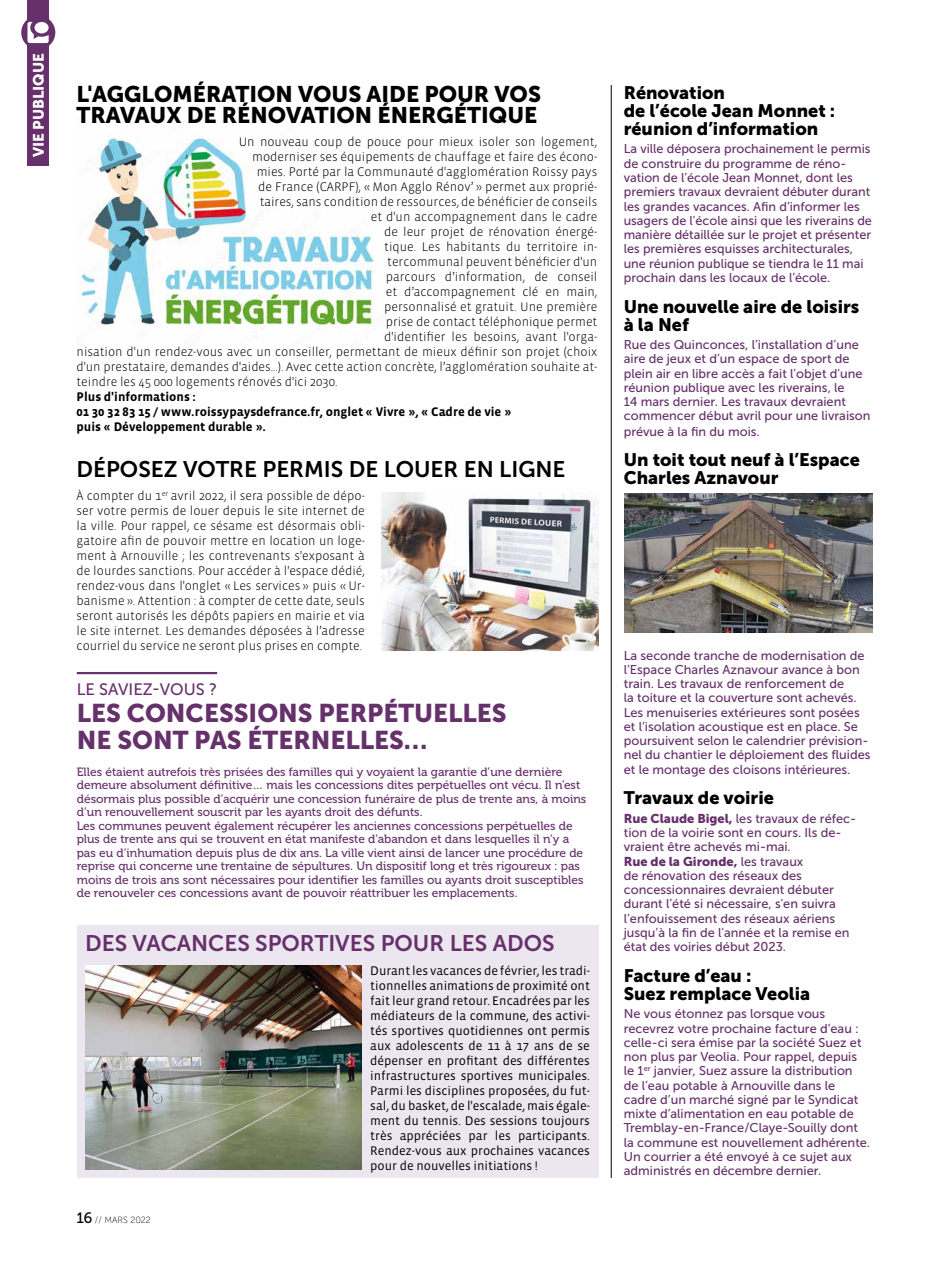
<style>
.page{position:relative;width:936px;height:1263px;background:#fff}
.page>*{position:absolute;margin:0;border:0;box-sizing:border-box;transform-origin:0 0}
.t1{font:25.5px/27px "Museo Sans 900";color:#66306b}
.t2{font:22.5px/21px "Museo Sans 900";color:#000}
.t3{font:22.5px "Museo Sans 700";color:#000}
.t4{font:22.5px "Museo Sans 700";color:#66306b}
.t5{font:18px/18px "Museo Sans 900";color:#000}
.t6{font:16.5px "Museo Sans 500";color:#66306b}
.t7{font:15px "Museo Sans 900";color:#fff}
.t8{font:12.75px/14.2px "Museo Sans 500";color:#66306b}
.t9{font:300 12.75px/15px "Vista Sans";color:#000;text-align:justify}
.t10{font:12.75px/15px "Vista Sans";color:#000;text-align:justify}
.t11{font:700 12.75px/15px "Vista Sans";color:#000}
.t12{font:12.75px "Museo Sans 900";color:#66306b}
.t13{font:12px/13.5px "Museo 500";color:#66306b}
.t14{font:9px "Museo Sans 100";color:#000}
.s1{font-family:"Museo 500";font-size:15px}
.s2{font-family:"Museo Sans 900"}
.s3{font-family:"Museo Sans 500"}
</style>
<div class="page">
<div style="left:27px;top:0;width:22px;height:166px;background:#66306b"></div>
<div style="left:21px;top:15px;width:34px;height:35px;background:#66306b;border-radius:50%"></div>
<svg style="left:27px;top:22px;width:22px;height:21px"></svg>
<img style="left:79px;top:138px;width:295px;height:188px">
<hr style="left:77px;top:672px;width:140px;height:2px;background:#66306b">
<hr style="left:611px;top:85px;width:1px;height:1093px;background:#000">
<div style="left:77px;top:926px;width:521px;height:252px;background:#ece6f0"></div>
<img style="left:382px;top:492px;width:216px;height:158px">
<img style="left:85px;top:965px;width:277px;height:204px">
<img style="left:624px;top:493px;width:248px;height:139px">
<p class="t7" style="left:30px;top:157px;width:106px;rotate:-90deg">VIE PUBLIQUE</p>
<h2 class="t2" style="left:77px;top:83px;width:466px">L'AGGLOMÉRATION VOUS AIDE POUR VOS<br>TRAVAUX DE RÉNOVATION ÉNERGÉTIQUE</h2>
<p class="t9" style="left:239px;top:135px;width:360px">Un nouveau coup de pouce pour mieux isoler son logement,</p>
<p class="t9" style="left:252px;top:150px;width:347px">moderniser ses équipements de chauffage et faire des écono-</p>
<p class="t9" style="left:257px;top:165px;width:342px">mies. Porté par la Communauté d'agglomération Roissy pays</p>
<p class="t9" style="left:258px;top:180px;width:340px">de France (CARPF), « Mon Agglo Rénov’ » permet aux proprié-</p>
<p class="t9" style="left:260px;top:195px;width:339px">taires, sans condition de ressources, de bénéficier de conseils</p>
<p class="t9" style="left:371px;top:210px;width:228px">et d'un accompagnement dans le cadre</p>
<p class="t9" style="left:384px;top:225px;width:215px">de leur projet de rénovation énergé-</p>
<p class="t9" style="left:384px;top:240px;width:215px">tique. Les habitants du territoire in-</p>
<p class="t9" style="left:387px;top:255px;width:212px">tercommunal peuvent bénéficier d'un</p>
<p class="t9" style="left:386px;top:270px;width:213px">parcours d’information, de conseil</p>
<p class="t9" style="left:386px;top:285px;width:213px">et d’accompagnement clé en main,</p>
<p class="t9" style="left:384px;top:300px;width:215px">personnalisé et gratuit. Une première</p>
<p class="t9" style="left:386px;top:315px;width:213px">prise de contact téléphonique permet</p>
<p class="t9" style="left:384px;top:330px;width:215px">d'identifier les besoins, avant l'orga-</p>
<p class="t9" style="left:77px;top:345px;width:522px">nisation d'un rendez-vous avec un conseiller, permettant de mieux définir son projet (choix</p>
<p class="t9" style="left:77px;top:360px;width:522px">d'un prestataire, demandes d'aides…). Avec cette action concrète, l’agglomération souhaite at-</p>
<p class="t9" style="left:77px;top:375px;width:263px">teindre les 45 000 logements rénovés d'ici 2030.</p>
<p class="t11" style="left:77px;top:390px;width:436px">Plus d'informations :<br>01 30 32 83 15 / www.roissypaysdefrance.fr, onglet « Vivre », « Cadre de vie » puis « Développement durable ».</p>
<h2 class="t3" style="left:77px;top:456px;width:490px">DÉPOSEZ VOTRE PERMIS DE LOUER EN LIGNE</h2>
<p class="t9" style="left:77px;top:489px;width:290px">À compter du 1<sup>er</sup> avril 2022, il sera possible de dépo&shy;ser votre permis de louer depuis le site internet de la ville. Pour rappel, ce sésame est désormais obli&shy;gatoire afin de pouvoir mettre en location un loge&shy;ment à Arnouville ; les contrevenants s'exposant à de lourdes sanctions. Pour accéder à l'espace dédié, rendez-vous dans l'onglet « Les services » puis « Ur&shy;banisme ». Attention : à compter de cette date, seuls seront autorisés les dépôts papiers en mairie et via le site internet. Les demandes déposées à l’adresse courriel du service ne seront plus prises en compte.</p>
<p class="t6" style="left:77px;top:681px;width:142px">LE SAVIEZ-VOUS ?</p>
<h1 class="t1" style="left:77px;top:700px;width:431px">LES CONCESSIONS PERPÉTUELLES<br>NE SONT PAS ÉTERNELLES…</h1>
<p class="t13" style="left:77px;top:765px;width:511px">Elles étaient autrefois très prisées des familles qui y voyaient la garantie d’une dernière demeure absolument définitive… mais les concessions dites perpétuelles ont vécu. Il n’est désormais plus possible d’acquérir une concession funéraire de plus de trente ans, à moins d’un renouvellement souscrit par les ayants droit des défunts.<br>Les communes peuvent également récupérer les anciennes concessions perpétuelles de plus de trente ans qui se trouvent en état manifeste d’abandon et dans lesquelles il n’y a pas eu d’inhumation depuis plus de dix ans. La ville vient ainsi de lancer une procédure de reprise qui concerne une trentaine de sépultures. Un dispositif long et très rigoureux : pas moins de trois ans sont nécessaires pour identifier les familles ou ayants droit susceptibles de renouveler ces concessions avant de pouvoir réattribuer les emplacements.</p>
<h2 class="t4" style="left:85px;top:931px;width:471px">DES VACANCES SPORTIVES POUR LES ADOS</h2>
<p class="t10" style="left:370px;top:963px;width:221px">Durant les vacances de février, les tradi&shy;tionnelles animations de proximité ont fait leur grand retour. Encadrées par les médiateurs de la commune, des activi&shy;tés sportives quotidiennes ont permis aux adolescents de 11 à 17 ans de se dépenser en profitant des différentes infrastructures sportives municipales.<br>Parmi les disciplines proposées, du fut&shy;sal, du basket, de l'escalade, mais égale&shy;ment du tennis. Des sessions toujours très appréciées par les participants.<br>Rendez-vous aux prochaines vacances pour de nouvelles initiations !</p>
<p class="t14" style="left:77px;top:1215px;width:76px"><span class="s1">16</span> // MARS 2022</p>
<h3 class="t5" style="left:623px;top:84px;width:213px">Rénovation<br>de l’école Jean Monnet : réunion d’information</h3>
<p class="t8" style="left:623px;top:142px;width:250px">La ville déposera prochainement le permis de construire du programme de réno&shy;vation de l’école Jean Monnet, dont les premiers travaux devraient débuter durant les grandes vacances. Afin d’informer les usagers de l'école ainsi que les riverains de manière détaillée sur le projet et présenter les premières esquisses architecturales, une réunion publique se tiendra le 11 mai prochain dans les locaux de l’école.</p>
<h3 class="t5" style="left:623px;top:297px;width:237px">Une nouvelle aire de loisirs à la Nef</h3>
<p class="t8" style="left:623px;top:337px;width:248px">Rue des Quinconces, l’installation d’une aire de jeux et d’un espace de sport de plein air en libre accès a fait l'objet d'une réunion publique avec les riverains, le<br>14 mars dernier. Les travaux devraient commencer début avril pour une livraison prévue à la fin du mois.</p>
<h3 class="t5" style="left:623px;top:451px;width:237px">Un toit tout neuf à l’Espace<br>Charles Aznavour</h3>
<p class="t8" style="left:623px;top:648px;width:248px">La seconde tranche de modernisation de l’Espace Charles Aznavour avance à bon train. Les travaux de renforcement de<br>la toiture et la couverture sont achevés.<br>Les menuiseries extérieures sont posées et l’isolation acoustique est en place. Se poursuivent selon le calendrier prévision&shy;nel du chantier le déploiement des fluides et le montage des cloisons intérieures.</p>
<h3 class="t5" style="left:623px;top:789px;width:152px">Travaux de voirie</h3>
<p class="t8" style="left:623px;top:811px;width:234px"><span class="s2">Rue Claude Bigel,</span> les travaux de réfec&shy;tion de la voirie sont en cours. Ils de&shy;vraient être achevés mi-mai.</p>
<p class="t12" style="left:623px;top:854px;width:181px">Rue de la Gironde, <span class="s3">les travaux</span></p>
<p class="t8" style="left:623px;top:868px;width:227px">de rénovation des réseaux des concessionnaires devraient débuter durant l’été si nécessaire, s'en suivra l’enfouissement des réseaux aériens jusqu’à la fin de l'année et la remise en état des voiries début 2023.</p>
<h3 class="t5" style="left:623px;top:966px;width:188px">Facture d’eau :<br>Suez remplace Veolia</h3>
<p class="t8" style="left:623px;top:1007px;width:248px">Ne vous étonnez pas lorsque vous recevrez votre prochaine facture d’eau : celle-ci sera émise par la société Suez et non plus par Veolia. Pour rappel, depuis le 1<sup>er</sup> janvier, Suez assure la distribution de l’eau potable à Arnouville dans le cadre d’un marché signé par le Syndicat mixte d’alimentation en eau potable de Tremblay-en-France/Claye-Souilly dont la commune est nouvellement adhérente.<br>Un courrier a été envoyé à ce sujet aux administrés en décembre dernier.</p>
</div>
